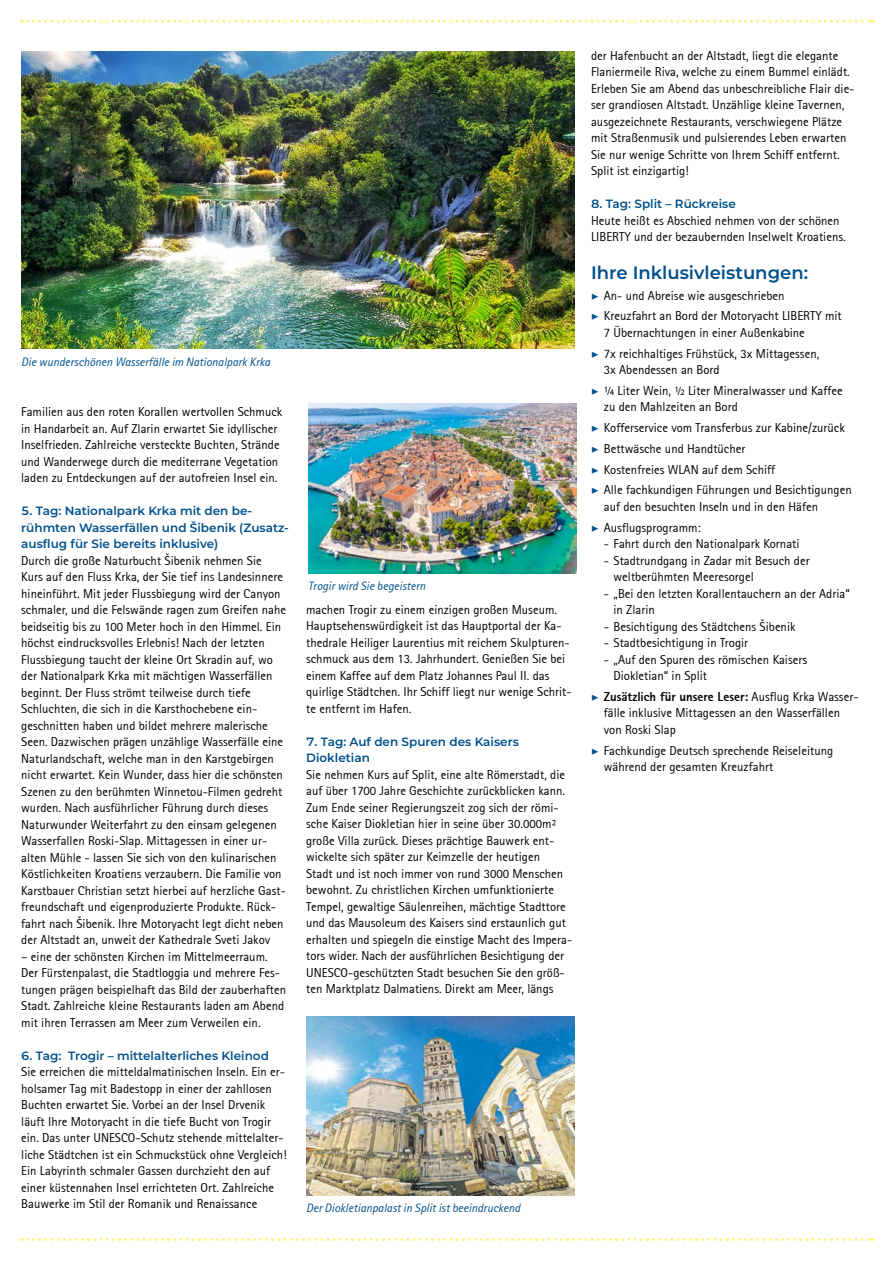
<style>
.page{position:relative;width:893px;height:1263px;background:#fff}
.page>*{position:absolute;margin:0;border:0;box-sizing:border-box;transform-origin:0 0}
.t1{font:600 18px "Montserrat";color:#00508c}
.t2{font:12.75px/16.5px "Rotis Sans Serif";color:#000}
.t3{font:600 12px/16.5px "Montserrat";color:#00508c}
.t4{font:italic 12px "Rotis Sans Serif";color:#00508c}
.s1{font-family:"Minion Pro";font-weight:700;font-style:italic;color:#00508c}
.s2{font-weight:800}
</style>
<div class="page">
<svg style="left:21px;top:20px;width:852px;height:3px"></svg>
<svg style="left:21px;top:1238px;width:852px;height:3px"></svg>
<img style="left:21px;top:51px;width:553px;height:298px">
<img style="left:306px;top:1016px;width:268px;height:179px">
<img style="left:308px;top:404px;width:268px;height:169px">
<p class="t4" style="left:21px;top:354px;width:251px">Die wunderschönen Wasserfälle im Nationalpark Krka</p>
<p class="t2" style="left:21px;top:403px;width:263px">Familien aus den roten Korallen wertvollen Schmuck in Handarbeit an. Auf Zlarin erwartet Sie idyllischer Inselfrieden. Zahlreiche versteckte Buchten, Strände und Wanderwege durch die mediterrane Vegetation laden zu Entdeckungen auf der autofreien Insel ein.</p>
<p class="t3" style="left:21px;top:502px;width:269px">5. Tag: Nationalpark Krka mit den be&shy;rühmten Wasserfällen und Šibenik (Zusatz&shy;ausflug für Sie bereits inklusive)</p>
<p class="t2" style="left:21px;top:552px;width:266px">Durch die große Naturbucht Šibenik nehmen Sie Kurs auf den Fluss Krka, der Sie tief ins Landesinnere hineinführt. Mit jeder Flussbiegung wird der Canyon schmaler, und die Felswände ragen zum Greifen nahe beidseitig bis zu 100 Meter hoch in den Himmel. Ein höchst eindrucksvolles Erlebnis! Nach der letzten Flussbiegung taucht der kleine Ort Skradin auf, wo der Nationalpark Krka mit mächtigen Wasserfällen beginnt. Der Fluss strömt teilweise durch tiefe Schluchten, die sich in die Karsthochebene ein&shy;geschnitten haben und bildet mehrere malerische Seen. Dazwischen prägen unzählige Wasserfälle eine Naturlandschaft, welche man in den Karstgebirgen nicht erwartet. Kein Wunder, dass hier die schönsten Szenen zu den berühmten Winnetou-Filmen gedreht wurden. Nach ausführlicher Führung durch dieses Naturwunder Weiterfahrt zu den einsam gelegenen Wasserfallen Roski-Slap. Mittagessen in einer ur&shy;alten Mühle - lassen Sie sich von den kulinarischen Köstlichkeiten Kroatiens verzaubern. Die Familie von Karstbauer Christian setzt hierbei auf herzliche Gast&shy;freundschaft und eigenproduzierte Produkte. Rück&shy;fahrt nach Šibenik. Ihre Motoryacht legt dicht neben der Altstadt an, unweit der Kathedrale Sveti Jakov</p>
<p class="t2" style="left:21px;top:948px;width:266px">– eine der schönsten Kirchen im Mittelmeerraum.<br>Der Fürstenpalast, die Stadtloggia und mehrere Fes&shy;tungen prägen beispielhaft das Bild der zauberhaften Stadt. Zahlreiche kleine Restaurants laden am Abend mit ihren Terrassen am Meer zum Verweilen ein.</p>
<p class="t3" style="left:21px;top:1046px;width:249px">6. Tag: Trogir – mittelalterliches Kleinod</p>
<p class="t2" style="left:21px;top:1063px;width:267px">Sie erreichen die mitteldalmatinischen Inseln. Ein er&shy;holsamer Tag mit Badestopp in einer der zahllosen Buchten erwartet Sie. Vorbei an der Insel Drvenik läuft Ihre Motoryacht in die tiefe Bucht von Trogir ein. Das unter UNESCO-Schutz stehende mittelalter&shy;liche Städtchen ist ein Schmuckstück ohne Vergleich!<br>Ein Labyrinth schmaler Gassen durchzieht den auf einer küstennahen Insel errichteten Ort. Zahlreiche Bauwerke im Stil der Romanik und Renaissance</p>
<p class="t4" style="left:308px;top:579px;width:119px">Trogir wird Sie begeistern</p>
<p class="t2" style="left:306px;top:601px;width:267px">machen Trogir zu einem einzigen großen Museum.<br>Hauptsehenswürdigkeit ist das Hauptportal der Ka&shy;thedrale Heiliger Laurentius mit reichem Skulpturen&shy;schmuck aus dem 13. Jahrhundert. Genießen Sie bei einem Kaffee auf dem Platz Johannes Paul II. das quirlige Städtchen. Ihr Schiff liegt nur wenige Schrit&shy;te entfernt im Hafen.</p>
<p class="t3" style="left:306px;top:733px;width:214px">7. Tag: Auf den Spuren des Kaisers<br>Diokletian</p>
<p class="t2" style="left:306px;top:766px;width:268px">Sie nehmen Kurs auf Split, eine alte Römerstadt, die auf über 1700 Jahre Geschichte zurückblicken kann.<br>Zum Ende seiner Regierungszeit zog sich der römi&shy;sche Kaiser Diokletian hier in seine über 30.000m² große Villa zurück. Dieses prächtige Bauwerk ent&shy;wickelte sich später zur Keimzelle der heutigen<br>Stadt und ist noch immer von rund 3000 Menschen bewohnt. Zu christlichen Kirchen umfunktionierte Tempel, gewaltige Säulenreihen, mächtige Stadttore und das Mausoleum des Kaisers sind erstaunlich gut erhalten und spiegeln die einstige Macht des Impera&shy;tors wider. Nach der ausführlichen Besichtigung der UNESCO-geschützten Stadt besuchen Sie den größ&shy;ten Marktplatz Dalmatiens. Direkt am Meer, längs</p>
<p class="t4" style="left:306px;top:1201px;width:216px">Der Diokletianpalast in Split ist beeindruckend</p>
<p class="t2" style="left:591px;top:47px;width:265px">der Hafenbucht an der Altstadt, liegt die elegante Flaniermeile Riva, welche zu einem Bummel einlädt.<br>Erleben Sie am Abend das unbeschreibliche Flair die&shy;ser grandiosen Altstadt. Unzählige kleine Tavernen, ausgezeichnete Restaurants, verschwiegene Plätze mit Straßenmusik und pulsierendes Leben erwarten Sie nur wenige Schritte von Ihrem Schiff entfernt.<br>Split ist einzigartig!</p>
<p class="t3" style="left:591px;top:195px;width:146px">8. Tag: Split – Rückreise</p>
<p class="t2" style="left:591px;top:212px;width:256px">Heute heißt es Abschied nehmen von der schönen<br>LIBERTY und der bezaubernden Inselwelt Kroatiens.</p>
<h1 class="t1" style="left:591px;top:260px;width:219px">Ihre Inklusivleistungen:</h1>
<p class="t2" style="left:591px;top:285px;width:252px;line-height:20.7px"><span class="s1">▶</span> An- und Abreise wie ausgeschrieben<br><span class="s1">▶</span> Kreuzfahrt an Bord der Motoryacht LIBERTY mit</p>
<p class="t2" style="left:591px;top:322px;width:230px;line-height:20.7px;text-align:center">7 Übernachtungen in einer Außenkabine<br><span class="s1">▶</span> 7x reichhaltiges Frühstück, 3x Mittagessen,</p>
<p class="t2" style="left:591px;top:359px;width:253px;line-height:20.7px;text-indent:13px">3x Abendessen an Bord<br><span class="s1">▶</span> ¼ Liter Wein, ½ Liter Mineralwasser und Kaffee</p>
<p class="t2" style="left:591px;top:397px;width:262px;line-height:20.7px;text-indent:13px">zu den Mahlzeiten an Bord<br><span class="s1">▶</span> Kofferservice vom Transferbus zur Kabine/zurück <span class="s1">▶</span> Bettwäsche und Handtücher<br><span class="s1">▶</span> Kostenfreies WLAN auf dem Schiff<br><span class="s1">▶</span> Alle fachkundigen Führungen und Besichtigungen</p>
<p class="t2" style="left:591px;top:496px;width:229px;line-height:20.7px;text-indent:13px">auf den besuchten Inseln und in den Häfen <span class="s1">▶</span> Ausflugsprogramm:</p>
<p class="t2" style="left:604px;top:536px;width:197px">- Fahrt durch den Nationalpark Kornati</p>
<p class="t2" style="left:614px;top:552px;width:198px;text-indent:-10px">- Stadtrundgang in Zadar mit Besuch der weltberühmten Meeresorgel</p>
<p class="t2" style="left:614px;top:585px;width:238px;text-indent:-10px">- „Bei den letzten Korallentauchern an der Adria“ in Zlarin</p>
<p class="t2" style="left:604px;top:618px;width:193px">- Besichtigung des Städtchens Šibenik</p>
<p class="t2" style="left:604px;top:635px;width:146px">- Stadtbesichtigung in Trogir</p>
<p class="t2" style="left:614px;top:651px;width:195px;text-indent:-10px">- „Auf den Spuren des römischen Kaisers<br>Diokletian“ in Split</p>
<p class="t2" style="left:604px;top:688px;width:256px;text-indent:-13px"><span class="s1">▶</span> <span class="s2">Zusätzlich für unsere Leser:</span> Ausflug Krka Wasser&shy;fälle inklusive Mittagessen an den Wasserfällen von Roski Slap</p>
<p class="t2" style="left:604px;top:742px;width:231px;text-indent:-13px"><span class="s1">▶</span> Fachkundige Deutsch sprechende Reiseleitung während der gesamten Kreuzfahrt</p>
</div>
